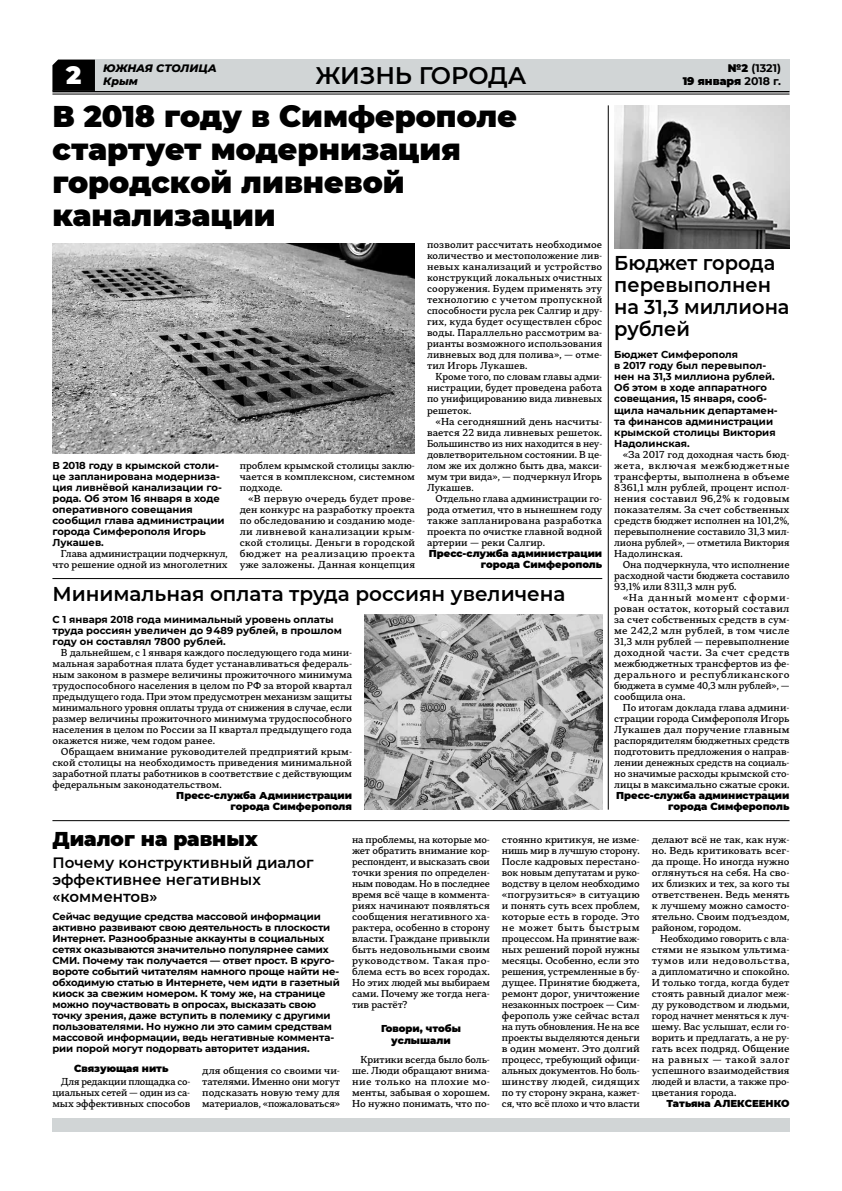
<style>
.page{position:relative;width:842px;height:1191px;background:#fff}
.page>*{position:absolute;margin:0;border:0;box-sizing:border-box;transform-origin:0 0}
.t1{font:900 30px/33px "Montserrat";color:#000}
.t2{font:900 25px "Montserrat";color:#fff}
.t3{font:600 24px "Montserrat";color:#000}
.t4{font:600 20px/22px "Montserrat";color:#000}
.t5{font:900 20px "Montserrat";color:#000}
.t6{font:600 15px/17px "Montserrat";color:#000}
.t7{font:italic 800 11px/13.2px "Montserrat";letter-spacing:-.005em;color:#000}
.t8{font:900 11px "Montserrat";color:#000}
.t9{font:700 11px "Montserrat";color:#000}
.t10{font:500 10px/11px "Skema Pro Text";letter-spacing:-.005em;color:#000;text-align:justify}
.t11{font:700 10px/11px "Montserrat";letter-spacing:-.01em;color:#000}
.t12{font:900 10px/11px "Montserrat";color:#000;text-align:right}
.s1{font-weight:900}
.s2{font-weight:700}
</style>
<div class="page">
<hr style="left:52px;top:90px;width:737px;height:2px;background:#000">
<hr style="left:52px;top:94px;width:737px;height:1px;background:#000">
<svg style="left:52px;top:60px;width:43px;height:31px"></svg>
<div style="left:95px;top:60px;width:694px;height:31px;background:#d1d5d6"></div>
<div style="left:52px;top:1117px;width:737px;height:14px;background:#d1d5d6"></div>
<img style="left:614px;top:105px;width:175px;height:143px">
<hr style="left:52px;top:820px;width:737px;height:1px;background:#000">
<hr style="left:608px;top:105px;width:1px;height:704px;background:#000">
<img style="left:365px;top:614px;width:237px;height:195px">
<img style="left:52px;top:243px;width:363px;height:211px">
<hr style="left:52px;top:578px;width:550px;height:1px;background:#000">
<h2 class="t2" style="left:66px;top:57px;width:17px">2</h2>
<p class="t7" style="left:103px;top:61px;width:115px">ЮЖНАЯ СТОЛИЦА<br>Крым</p>
<p class="t9" style="left:728px;top:60px;width:55px"><span class="s1">№2</span> (1321)</p>
<h3 class="t3" style="left:315px;top:59px;width:213px">ЖИЗНЬ ГОРОДА</h3>
<p class="t8" style="left:683px;top:73px;width:100px">19 января <span class="s2">2018 г.</span></p>
<h1 class="t1" style="left:52px;top:98px;width:466px">В 2018 году в Симферополе стартует модернизация городской ливневой канализации</h1>
<p class="t11" style="left:52px;top:459px;width:174px">В 2018 году в крымской столи&shy;це запланирована модерниза&shy;ция ливнёвой канализации го&shy;рода. Об этом 16 января в ходе оперативного совещания сообщил глава администрации города Симферополя Игорь<br>Лукашев.</p>
<p class="t10" style="left:52px;top:547px;width:177px;text-align:right">Глава администрации подчеркнул, что решение одной из многолетних</p>
<p class="t10" style="left:240px;top:459px;width:177px">проблем крымской столицы заклю&shy;чается в комплексном, системном подходе.</p>
<p class="t10" style="left:240px;top:492px;width:177px;text-indent:9px">«В первую очередь будет прове&shy;ден конкурс на разработку проекта по обследованию и созданию моде&shy;ли ливневой канализации крым&shy;ской столицы. Деньги в городской бюджет на реализацию проекта уже заложены. Данная концепция</p>
<p class="t10" style="left:427px;top:239px;width:177px">позволит рассчитать необходимое количество и местоположение лив&shy;невых канализаций и устройство конструкций локальных очистных сооружения. Будем применять эту технологию с учетом пропускной способности русла рек Салгир и дру&shy;гих, куда будет осуществлен сброс воды. Параллельно рассмотрим ва&shy;рианты возможного использования ливневых вод для полива», — отме&shy;тил Игорь Лукашев.</p>
<p class="t10" style="left:427px;top:371px;width:177px;text-indent:9px">Кроме того, по словам главы адми&shy;нистрации, будет проведена работа по унифицированию вида ливневых решеток.</p>
<p class="t10" style="left:427px;top:415px;width:177px;text-indent:9px">«На сегодняшний день насчиты&shy;вается 22 вида ливневых решеток.<br>Большинство из них находится в неу&shy;довлетворительном состоянии. В це&shy;лом же их должно быть два, макси&shy;мум три вида», — подчеркнул Игорь Лукашев.</p>
<p class="t10" style="left:427px;top:492px;width:177px;text-indent:9px">Отдельно глава администрации го&shy;рода отметил, что в нынешнем году также запланирована разработка проекта по очистке главной водной артерии — реки Салгир.</p>
<p class="t12" style="left:429px;top:547px;width:175px">Пресс-служба администрации города Симферополь</p>
<h3 class="t4" style="left:52px;top:581px;width:515px">Минимальная оплата труда россиян увеличена</h3>
<p class="t11" style="left:52px;top:613px;width:291px">С 1 января 2018 года минимальный уровень оплаты труда россиян увеличен до 9 489 рублей, в прошлом году он составлял 7800 рублей.</p>
<p class="t10" style="left:52px;top:646px;width:301px;text-indent:9px">В дальнейшем, с 1 января каждого последующего года мини&shy;мальная заработная плата будет устанавливаться федераль&shy;ным законом в размере величины прожиточного минимума трудоспособного населения в целом по РФ за второй квартал предыдущего года. При этом предусмотрен механизм защиты минимального уровня оплаты труда от снижения в случае, если размер величины прожиточного минимума трудоспособного населения в целом по России за II квартал предыдущего года окажется ниже, чем годом ранее.</p>
<p class="t10" style="left:52px;top:745px;width:301px;text-indent:9px">Обращаем внимание руководителей предприятий крым&shy;ской столицы на необходимость приведения минимальной заработной платы работников в соответствие с действующим федеральным законодательством.</p>
<p class="t12" style="left:176px;top:789px;width:177px">Пресс-служба Администрации города Симферополя</p>
<h3 class="t4" style="left:614px;top:251px;width:177px">Бюджет города перевыполнен на 31,3 миллиона рублей</h3>
<p class="t11" style="left:614px;top:349px;width:165px">Бюджет Симферополя<br>в 2017 году был перевыпол&shy;нен на 31,3 миллиона рублей.<br>Об этом в ходе аппаратного совещания, 15 января, сооб&shy;щила начальник департамен&shy;та финансов администрации крымской столицы Виктория<br>Надолинская.</p>
<p class="t10" style="left:614px;top:448px;width:177px;text-indent:9px">«За 2017 год доходная часть бюд&shy;жета, включая межбюджетные трансферты, выполнена в объеме 8361,1 млн рублей, процент испол&shy;нения составил 96,2% к годовым показателям. За счет собственных средств бюджет исполнен на 101,2%, перевыполнение составило 31,3 мил&shy;лиона рублей», — отметила Виктория Надолинская.</p>
<p class="t10" style="left:614px;top:558px;width:177px;text-indent:9px">Она подчеркнула, что исполнение расходной части бюджета составило 93,1% или 8311,3 млн руб.</p>
<p class="t10" style="left:614px;top:591px;width:177px;text-indent:9px">«На данный момент сформи&shy;рован остаток, который составил за счет собственных средств в сум&shy;ме 242,2 млн рублей, в том числе 31,3 млн рублей — перевыполнение доходной части. За счет средств межбюджетных трансфертов из фе&shy;дерального и республиканского бюджета в сумме 40,3 млн рублей», — сообщила она.</p>
<p class="t10" style="left:614px;top:701px;width:177px;text-indent:9px">По итогам доклада глава админи&shy;страции города Симферополя Игорь Лукашев дал поручение главным распорядителям бюджетных средств подготовить предложения о направ&shy;лении денежных средств на социаль&shy;но значимые расходы крымской сто&shy;лицы в максимально сжатые сроки.</p>
<p class="t12" style="left:616px;top:789px;width:175px">Пресс-служба администрации города Симферополь</p>
<h3 class="t5" style="left:52px;top:823px;width:207px">Диалог на равных</h3>
<h3 class="t6" style="left:52px;top:853px;width:263px">Почему конструктивный диалог эффективнее негативных «комментов»</h3>
<p class="t11" style="left:52px;top:910px;width:289px">Сейчас ведущие средства массовой информации активно развивают свою деятельность в плоскости Интернет. Разнообразные аккаунты в социальных сетях оказываются значительно популярнее самих СМИ. Почему так получается — ответ прост. В круго&shy;вороте событий читателям намного проще найти не&shy;обходимую статью в Интернете, чем идти в газетный киоск за свежим номером. К тому же, на странице можно поучаствовать в опросах, высказать свою точку зрения, даже вступить в полемику с другими пользователями. Но нужно ли это самим средствам массовой информации, ведь негативные коммента&shy;рии порой могут подорвать авторитет издания.</p>
<p class="t12" style="left:74px;top:1062px;width:96px">Связующая нить</p>
<p class="t10" style="left:52px;top:1075px;width:139px;text-indent:9px">Для редакции площадка со&shy;циальных сетей — один из са&shy;мых эффективных способов</p>
<p class="t10" style="left:202px;top:1064px;width:139px">для общения со своими чи&shy;тателями. Именно они могут подсказать новую тему для материалов, «пожаловаться»</p>
<p class="t10" style="left:352px;top:833px;width:139px">на проблемы, на которые мо&shy;жет обратить внимание кор&shy;респондент, и высказать свои точки зрения по определен&shy;ным поводам. Но в последнее время всё чаще в коммента&shy;риях начинают появляться сообщения негативного ха&shy;рактера, особенно в сторону власти. Граждане привыкли быть недовольными своим руководством. Такая про&shy;блема есть во всех городах.<br>Но этих людей мы выбираем сами. Почему же тогда нега&shy;тив растёт?</p>
<p class="t12" style="left:381px;top:1021px;width:81px;line-height:12px;text-align:center">Говори, чтобы услышали</p>
<p class="t10" style="left:352px;top:1053px;width:139px;text-indent:9px">Критики всегда было боль&shy;ше. Люди обращают внима&shy;ние только на плохие мо&shy;менты, забывая о хорошем.<br>Но нужно понимать, что по-</p>
<p class="t10" style="left:502px;top:833px;width:139px">стоянно критикуя, не изме&shy;нишь мир в лучшую сторону.<br>После кадровых перестано&shy;вок новым депутатам и руко&shy;водству в целом необходимо «погрузиться» в ситуацию и понять суть всех проблем, которые есть в городе. Это не может быть быстрым процессом. На принятие важ&shy;ных решений порой нужны месяцы. Особенно, если это решения, устремленные в бу&shy;дущее. Принятие бюджета, ремонт дорог, уничтожение незаконных построек — Сим&shy;ферополь уже сейчас встал на путь обновления. Не на все проекты выделяются деньги в один момент. Это долгий процесс, требующий офици&shy;альных документов. Но боль&shy;шинству людей, сидящих по ту сторону экрана, кажет&shy;ся, что всё плохо и что власти</p>
<p class="t10" style="left:652px;top:833px;width:139px">делают всё не так, как нуж&shy;но. Ведь критиковать всег&shy;да проще. Но иногда нужно оглянуться на себя. На сво&shy;их близких и тех, за кого ты ответственен. Ведь менять к лучшему можно самосто&shy;ятельно. Своим подъездом, районом, городом.</p>
<p class="t10" style="left:652px;top:932px;width:139px;text-indent:9px">Необходимо говорить с вла&shy;стями не языком ультима&shy;тумов или недовольства, а дипломатично и спокойно.<br>И только тогда, когда будет стоять равный диалог меж&shy;ду руководством и людьми, город начнет меняться к луч&shy;шему. Вас услышат, если го&shy;ворить и предлагать, а не ру&shy;гать всех подряд. Общение на равных — такой залог успешного взаимодействия людей и власти, а также про&shy;цветания города.</p>
<p class="t12" style="left:666px;top:1097px;width:125px">Татьяна АЛЕКСЕЕНКО</p>
</div>
